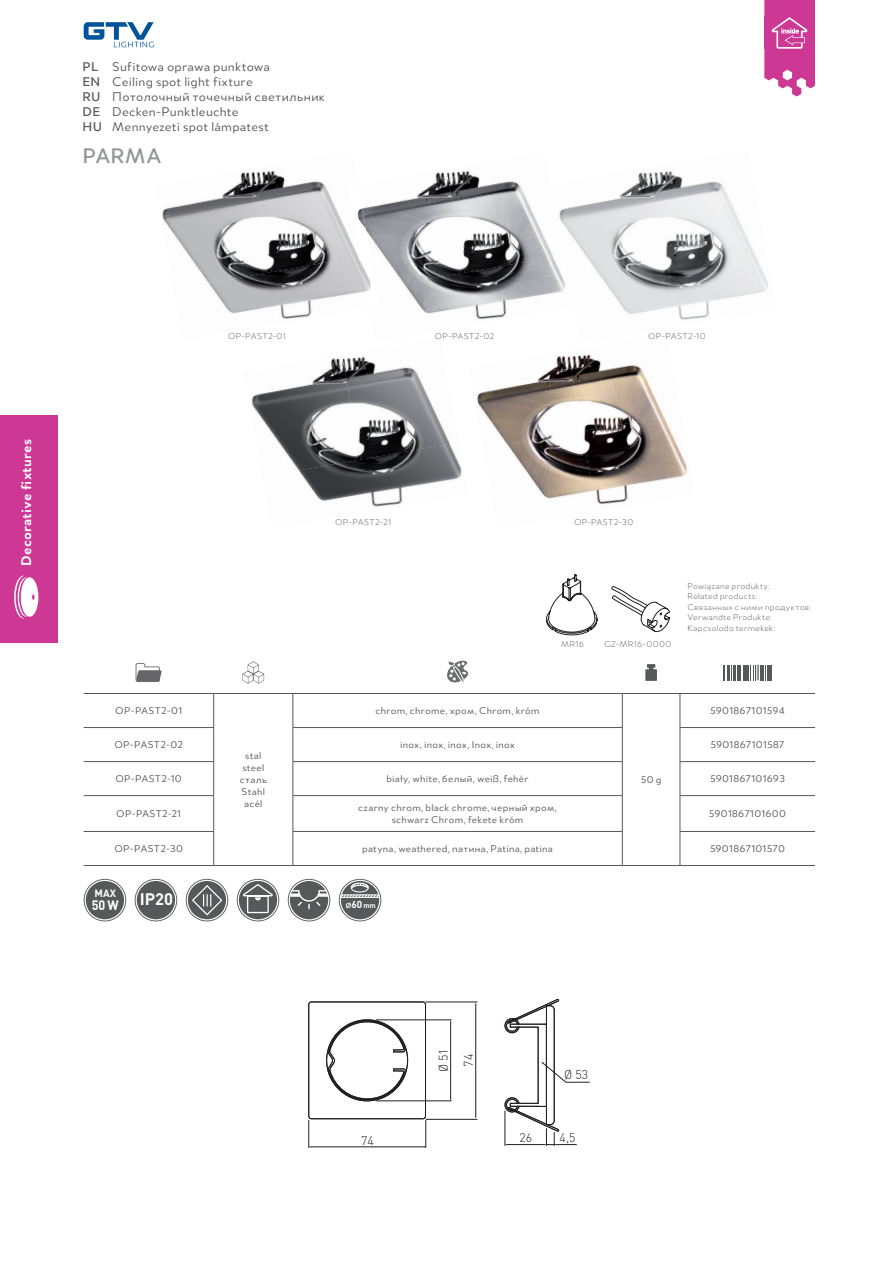
<style>
.page{position:relative;width:890px;height:1261px;background:#fff}
.page>*{position:absolute;margin:0;border:0;box-sizing:border-box;transform-origin:0 0}
.t1{font:500 22.5px "Merel";letter-spacing:.01em;color:#939598}
.t2{font:700 16.5px "DIN Pro";color:#fff}
.t3{font:700 15px "Merel";letter-spacing:.005em;color:#fff}
.t4{font:13.5px/15px "Merel";letter-spacing:.015em;color:#57585a}
.t5{font:700 13.5px "DIN Pro";color:#fff;scale:.94 1}
.t6{font:300 12.45px "DIN Pro";color:#231f20}
.t7{font:10.5px/12px "Merel";letter-spacing:.025em;color:#57585a;text-align:center}
.t8{font:700 10.5px "DIN Pro";color:#fff}
.t9{font:700 10.05px "DIN Pro";color:#fff}
.t10{font:300 9px/10.5px "Merel";letter-spacing:.03em;color:#57585a}
.s1{font-weight:500}
.s2{font-family:"Myriad Pro";font-weight:600;font-size:7.8px}
.s3{font-size:7.2px}
</style>
<div class="page">
<svg style="left:84px;top:22px;width:70px;height:25px"></svg>
<svg style="left:764px;top:0;width:51px;height:96px;background:#d75ca8"></svg>
<img style="left:379px;top:172px;width:67px;height:83px">
<img style="left:446px;top:170px;width:106px;height:85px">
<img style="left:213px;top:255px;width:352px;height:65px">
<img style="left:162px;top:172px;width:110px;height:117px">
<img style="left:253px;top:170px;width:95px;height:102px">
<img style="left:348px;top:205px;width:31px;height:103px">
<img style="left:552px;top:172px;width:98px;height:92px">
<img style="left:650px;top:171px;width:93px;height:58px">
<img style="left:566px;top:246px;width:98px;height:69px">
<img style="left:664px;top:229px;width:104px;height:91px">
<img style="left:251px;top:358px;width:91px;height:84px">
<img style="left:342px;top:356px;width:108px;height:86px">
<img style="left:278px;top:442px;width:184px;height:65px">
<img style="left:477px;top:356px;width:91px;height:75px">
<img style="left:568px;top:354px;width:94px;height:59px">
<img style="left:497px;top:431px;width:85px;height:68px">
<img style="left:582px;top:413px;width:105px;height:91px">
<hr style="left:450px;top:1021px;width:1px;height:77px;background:#231f20">
<hr style="left:376px;top:1100px;width:76px;height:1px;background:#231f20">
<hr style="left:376px;top:1019px;width:76px;height:1px;background:#231f20">
<hr style="left:426px;top:1001px;width:51px;height:1px;background:#231f20">
<hr style="left:426px;top:1118px;width:51px;height:1px;background:#231f20">
<svg style="left:309px;top:1001px;width:118px;height:146px"></svg>
<hr style="left:476px;top:1004px;width:1px;height:112px;background:#231f20">
<svg style="left:505px;top:999px;width:85px;height:146px"></svg>
<svg style="left:84px;top:878px;width:42px;height:43px"></svg>
<div style="left:85px;top:879px;width:40px;height:41px;border:1px solid #fff;border-radius:50%"></div>
<svg style="left:135px;top:878px;width:42px;height:43px"></svg>
<div style="left:136px;top:879px;width:40px;height:41px;border:1px solid #fff;border-radius:50%"></div>
<svg style="left:186px;top:878px;width:42px;height:43px"></svg>
<div style="left:187px;top:879px;width:40px;height:41px;border:1px solid #fff;border-radius:50%"></div>
<svg style="left:192px;top:884px;width:30px;height:31px"></svg>
<svg style="left:237px;top:878px;width:42px;height:43px"></svg>
<div style="left:238px;top:879px;width:40px;height:41px;border:1px solid #fff;border-radius:50%"></div>
<svg style="left:243px;top:883px;width:30px;height:30px"></svg>
<svg style="left:288px;top:878px;width:42px;height:43px"></svg>
<div style="left:289px;top:879px;width:40px;height:41px;border:1px solid #fff;border-radius:50%"></div>
<svg style="left:289px;top:889px;width:40px;height:20px"></svg>
<div style="left:339px;top:878px;width:42px;height:43px;background:#57585a;border-radius:50%"></div>
<div style="left:340px;top:879px;width:40px;height:41px;border:1px solid #fff;border-radius:50%"></div>
<svg style="left:339px;top:881px;width:41px;height:17px"></svg>
<svg style="left:546px;top:574px;width:52px;height:61px"></svg>
<svg style="left:611px;top:586px;width:59px;height:46px"></svg>
<hr style="left:213px;top:693px;width:1px;height:34px;background:#57585a">
<hr style="left:293px;top:693px;width:1px;height:34px;background:#57585a">
<hr style="left:622px;top:693px;width:1px;height:34px;background:#57585a">
<hr style="left:680px;top:693px;width:1px;height:34px;background:#57585a">
<hr style="left:84px;top:727px;width:130px;height:1px;background:#57585a">
<hr style="left:213px;top:727px;width:1px;height:34px;background:#57585a">
<hr style="left:293px;top:727px;width:330px;height:1px;background:#57585a">
<hr style="left:293px;top:727px;width:1px;height:34px;background:#57585a">
<hr style="left:622px;top:727px;width:1px;height:34px;background:#57585a">
<hr style="left:680px;top:727px;width:135px;height:1px;background:#57585a">
<hr style="left:680px;top:727px;width:1px;height:34px;background:#57585a">
<hr style="left:84px;top:761px;width:130px;height:1px;background:#57585a">
<hr style="left:213px;top:761px;width:1px;height:34px;background:#57585a">
<hr style="left:293px;top:761px;width:330px;height:1px;background:#57585a">
<hr style="left:293px;top:761px;width:1px;height:34px;background:#57585a">
<hr style="left:622px;top:761px;width:1px;height:34px;background:#57585a">
<hr style="left:680px;top:761px;width:135px;height:1px;background:#57585a">
<hr style="left:680px;top:761px;width:1px;height:34px;background:#57585a">
<hr style="left:84px;top:795px;width:130px;height:1px;background:#57585a">
<hr style="left:213px;top:795px;width:1px;height:36px;background:#57585a">
<hr style="left:293px;top:795px;width:330px;height:1px;background:#57585a">
<hr style="left:293px;top:795px;width:1px;height:36px;background:#57585a">
<hr style="left:622px;top:795px;width:1px;height:36px;background:#57585a">
<hr style="left:680px;top:795px;width:135px;height:1px;background:#57585a">
<hr style="left:680px;top:795px;width:1px;height:36px;background:#57585a">
<hr style="left:84px;top:831px;width:130px;height:1px;background:#57585a">
<hr style="left:213px;top:831px;width:1px;height:34px;background:#57585a">
<hr style="left:293px;top:831px;width:330px;height:1px;background:#57585a">
<hr style="left:293px;top:831px;width:1px;height:34px;background:#57585a">
<hr style="left:622px;top:831px;width:1px;height:34px;background:#57585a">
<hr style="left:680px;top:831px;width:135px;height:1px;background:#57585a">
<hr style="left:680px;top:831px;width:1px;height:34px;background:#57585a">
<hr style="left:84px;top:865px;width:130px;height:1px;background:#57585a">
<hr style="left:214px;top:865px;width:79px;height:1px;background:#57585a">
<hr style="left:293px;top:865px;width:329px;height:1px;background:#57585a">
<hr style="left:622px;top:865px;width:58px;height:1px;background:#57585a">
<hr style="left:680px;top:865px;width:135px;height:1px;background:#57585a">
<hr style="left:84px;top:693px;width:130px;height:1px;background:#57585a">
<hr style="left:214px;top:693px;width:79px;height:1px;background:#57585a">
<hr style="left:293px;top:693px;width:329px;height:1px;background:#57585a">
<hr style="left:622px;top:693px;width:58px;height:1px;background:#57585a">
<hr style="left:680px;top:693px;width:135px;height:1px;background:#57585a">
<svg style="left:136px;top:663px;width:26px;height:19px"></svg>
<svg style="left:242px;top:661px;width:22px;height:22px"></svg>
<svg style="left:447px;top:660px;width:21px;height:23px"></svg>
<svg style="left:645px;top:664px;width:12px;height:16px"></svg>
<svg style="left:723px;top:664px;width:49px;height:16px"></svg>
<div style="left:0;top:415px;width:58px;height:228px;background:#ce3895"></div>
<svg style="left:14px;top:575px;width:24px;height:43px"></svg>
<p class="t4" style="left:83px;top:58px;width:244px"><span class="s1">PL</span> Sufitowa oprawa punktowa<br><span class="s1">EN</span> Ceiling spot light fixture<br><span class="s1">RU</span> Потолочный точечный светильник<br><span class="s1">DE</span> Decken-Punktleuchte<br><span class="s1">HU</span> Mennyezeti spot lámpatest</p>
<h1 class="t1" style="left:83px;top:138px;width:81px">PARMA</h1>
<h3 class="t3" style="left:14px;top:565px;width:128px;rotate:-90deg">Decorative fixtures</h3>
<p class="t10" style="left:228px;top:330px;width:59px">OP-PAST2-01</p>
<p class="t10" style="left:435px;top:330px;width:61px">OP-PAST2-02</p>
<p class="t10" style="left:648px;top:330px;width:59px">OP-PAST2-10</p>
<p class="t7" style="left:115px;top:703px;width:68px">OP-PAST2-01</p>
<p class="t10" style="left:335px;top:516px;width:58px">OP-PAST2-21</p>
<p class="t10" style="left:574px;top:516px;width:61px">OP-PAST2-30</p>
<p class="t10" style="left:561px;top:638px;width:24px">MR16</p>
<p class="t10" style="left:604px;top:638px;width:68px">GZ-MR16-0000</p>
<p class="t10" style="left:688px;top:579px;width:125px">Powiązane produkty:<br>Related products:<br>Связанных с ними продуктов:<br>Verwandte Produkte:<br>Kapcsolodo termekek:</p>
<p class="t7" style="left:376px;top:703px;width:166px">chrom, chrome, хром, Chrom, króm</p>
<p class="t7" style="left:710px;top:703px;width:76px">5901867101594</p>
<p class="t7" style="left:114px;top:737px;width:70px">OP-PAST2-02</p>
<p class="t7" style="left:400px;top:737px;width:116px">inox, inox, inox, Inox, inox</p>
<p class="t7" style="left:710px;top:737px;width:76px">5901867101587</p>
<p class="t7" style="left:115px;top:771px;width:68px">OP-PAST2-10</p>
<p class="t7" style="left:386px;top:771px;width:144px">biały, white, белый, weiß, fehér</p>
<p class="t7" style="left:710px;top:771px;width:76px">5901867101693</p>
<p class="t7" style="left:116px;top:806px;width:66px">OP-PAST2-21</p>
<p class="t7" style="left:358px;top:800px;width:200px">czarny chrom, black chrome, черный хром, schwarz Chrom, fekete króm</p>
<p class="t7" style="left:709px;top:806px;width:79px">5901867101600</p>
<p class="t7" style="left:114px;top:841px;width:70px">OP-PAST2-30</p>
<p class="t7" style="left:362px;top:841px;width:192px">patyna, weathered, патина, Patina, patina</p>
<p class="t7" style="left:710px;top:841px;width:76px">5901867101570</p>
<p class="t7" style="left:240px;top:748px;width:29px">stal steel сталь<br>Stahl acél</p>
<p class="t7" style="left:641px;top:772px;width:22px">50 g</p>
<p class="t8" style="left:95px;top:885px;width:23px">MAX</p>
<p class="t5" style="left:92px;top:895px;width:30px">50 W</p>
<h2 class="t2" style="left:140px;top:888px;width:35px">IP20</h2>
<p class="t9" style="left:346px;top:897px;width:32px"><span class="s2">Ø</span>60 <span class="s3">mm</span></p>
<p class="t6" style="left:435px;top:1072px;width:26px;rotate:-90deg">Ø 51</p>
<p class="t6" style="left:460px;top:1066px;width:14px;rotate:-90deg">74</p>
<p class="t6" style="left:564px;top:1066px;width:26px">Ø 53</p>
<p class="t6" style="left:361px;top:1131px;width:14px">74</p>
<p class="t6" style="left:519px;top:1128px;width:14px">26</p>
<p class="t6" style="left:560px;top:1128px;width:18px">4,5</p>
</div>
